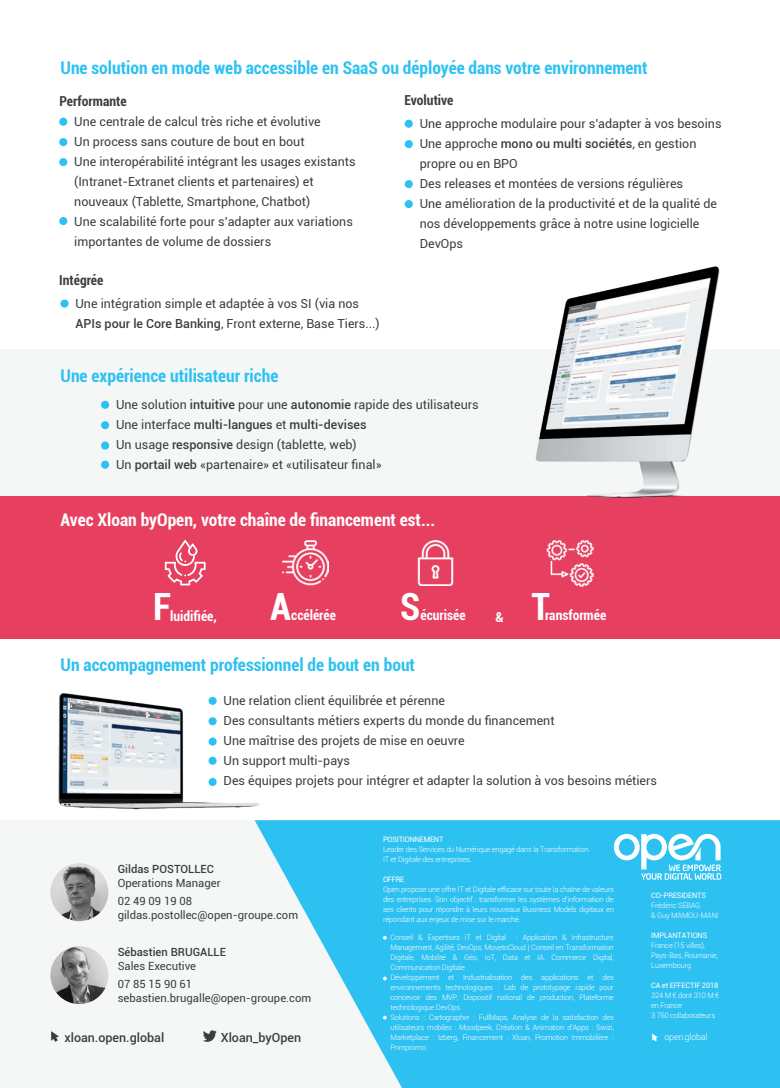
<style>
.page{position:relative;width:780px;height:1088px;background:#fff}
.page>*{position:absolute;margin:0;border:0;box-sizing:border-box;transform-origin:0 0}
.t1{font:700 condensed 37.5px "Roboto";color:#fff}
.t2{font:700 condensed 17.5px "Roboto";color:#2dc1f1}
.t3{font:700 condensed 17.5px "Roboto";color:#fff}
.t4{font:700 condensed 13.75px "Roboto";color:#fff}
.t5{font:700 condensed 13.75px "Roboto";color:#3a3e40}
.t6{font:12.5px/20px "Roboto";color:#3a3e40}
.t7{font:500 12.5px "Roboto";color:#3a3e40}
.t8{font:11.25px/18.8px "Roboto";color:#3a3e40}
.t9{font:500 11.25px "Roboto";color:#3a3e40}
.t10{font:300 8.88px "Roboto";letter-spacing:-.025em;color:#fff}
.t11{font:300 7.5px/10px "Roboto";letter-spacing:-.03em;color:#fff}
.t12{font:7.5px "Roboto";letter-spacing:-.025em;color:#fff}
.s1{font-weight:500}
</style>
<div class="page">
<div style="left:0;top:820px;width:780px;height:268px;background:#f5f7f7"></div>
<svg style="left:254px;top:820px;width:526px;height:268px;background:#4ac8f1"></svg>
<div style="left:0;top:495px;width:780px;height:144px;background:#e63f60"></div>
<svg style="left:51px;top:1031px;width:8px;height:11px"></svg>
<svg style="left:203px;top:1030px;width:14px;height:12px"></svg>
<img style="left:50px;top:946px;width:58px;height:58px;border-radius:29px">
<img style="left:50px;top:863px;width:58px;height:58px;border-radius:29px">
<svg style="left:613px;top:834px;width:108px;height:46px"></svg>
<svg style="left:652px;top:1033px;width:5px;height:8px"></svg>
<svg style="left:383px;top:936px;width:4px;height:4px"></svg>
<svg style="left:383px;top:976px;width:4px;height:4px"></svg>
<svg style="left:383px;top:1016px;width:4px;height:3px"></svg>
<div style="left:0;top:349px;width:780px;height:146px;background:#f5f7f7"></div>
<img style="left:546px;top:540px;width:47px;height:47px">
<svg style="left:165px;top:540px;width:40px;height:45px"></svg>
<img style="left:445px;top:266px;width:335px;height:232px">
<div style="left:101px;top:401px;width:8px;height:8px;background:#2dc1f1;border-radius:50%"></div>
<div style="left:101px;top:421px;width:8px;height:8px;background:#2dc1f1;border-radius:50%"></div>
<div style="left:101px;top:441px;width:8px;height:9px;background:#2dc1f1;border-radius:50%"></div>
<div style="left:101px;top:461px;width:8px;height:8px;background:#2dc1f1;border-radius:50%"></div>
<div style="left:59px;top:118px;width:8px;height:8px;background:#2dc1f1;border-radius:50%"></div>
<div style="left:59px;top:138px;width:8px;height:8px;background:#2dc1f1;border-radius:50%"></div>
<div style="left:59px;top:158px;width:8px;height:8px;background:#2dc1f1;border-radius:50%"></div>
<div style="left:59px;top:217px;width:8px;height:8px;background:#2dc1f1;border-radius:50%"></div>
<div style="left:405px;top:120px;width:8px;height:8px;background:#2dc1f1;border-radius:50%"></div>
<div style="left:405px;top:140px;width:8px;height:8px;background:#2dc1f1;border-radius:50%"></div>
<div style="left:405px;top:180px;width:8px;height:8px;background:#2dc1f1;border-radius:50%"></div>
<div style="left:405px;top:200px;width:8px;height:8px;background:#2dc1f1;border-radius:50%"></div>
<div style="left:60px;top:300px;width:9px;height:8px;background:#2dc1f1;border-radius:50%"></div>
<img style="left:417px;top:540px;width:37px;height:46px">
<img style="left:58px;top:693px;width:201px;height:117px">
<img style="left:283px;top:540px;width:46px;height:46px">
<h2 class="t2" style="left:60px;top:55px;width:588px">Une solution en mode web accessible en SaaS ou déployée dans votre environnement</h2>
<h3 class="t5" style="left:59px;top:91px;width:69px">Performante</h3>
<h3 class="t5" style="left:404px;top:90px;width:51px">Evolutive</h3>
<p class="t6" style="left:74px;top:111px;width:283px">Une centrale de calcul très riche et évolutive<br>Un process sans couture de bout en bout<br>Une interopérabilité intégrant les usages existants (Intranet-Extranet clients et partenaires) et nouveaux (Tablette, Smartphone, Chatbot)<br>Une scalabilité forte pour s’adapter aux variations importantes de volume de dossiers</p>
<p class="t6" style="left:420px;top:113px;width:303px">Une approche modulaire pour s’adapter à vos besoins Une approche <span class="s1">mono ou multi sociétés</span>, en gestion propre ou en BPO<br>Des releases et montées de versions régulières<br>Une amélioration de la productivité et de la qualité de nos développements grâce à notre usine logicielle DevOps</p>
<h3 class="t5" style="left:59px;top:270px;width:46px">Intégrée</h3>
<h3 class="t6" style="left:75px;top:293px;width:306px">Une intégration simple et adaptée à vos SI (via nos<br><span class="s1">APIs pour le Core Banking</span>, Front externe, Base Tiers...)</h3>
<h2 class="t2" style="left:60px;top:364px;width:219px">Une expérience utilisateur riche</h2>
<h3 class="t6" style="left:116px;top:394px;width:364px">Une solution <span class="s1">intuitive</span> pour une <span class="s1">autonomie</span> rapide des utilisateurs Une interface <span class="s1">multi-langues</span> et <span class="s1">multi-devises<br></span>Un usage <span class="s1">responsive</span> design (tablette, web)<br>Un <span class="s1">portail web</span> «partenaire» et «utilisateur final»</h3>
<h2 class="t3" style="left:61px;top:508px;width:376px">Avec Xloan byOpen, votre chaîne de financement est...</h2>
<h1 class="t1" style="left:153px;top:581px;width:20px">F</h1>
<h3 class="t4" style="left:170px;top:606px;width:48px">luidifiée,</h3>
<h1 class="t1" style="left:270px;top:581px;width:22px">A</h1>
<h3 class="t4" style="left:291px;top:606px;width:46px">ccélérée</h3>
<h1 class="t1" style="left:400px;top:581px;width:22px">S</h1>
<h3 class="t4" style="left:420px;top:606px;width:47px">écurisée</h3>
<h3 class="t4" style="left:495px;top:607px;width:10px">&amp;</h3>
<h1 class="t1" style="left:531px;top:581px;width:20px">T</h1>
<h3 class="t4" style="left:545px;top:606px;width:63px">ransformée</h3>
<h2 class="t2" style="left:60px;top:652px;width:356px">Un accompagnement professionnel de bout en bout</h2>
<p class="t6" style="left:223px;top:690px;width:435px">Une relation client équilibrée et pérenne<br>Des consultants métiers experts du monde du financement<br>Une maîtrise des projets de mise en oeuvre<br>Un support multi-pays<br>Des équipes projets pour intégrer et adapter la solution à vos besoins métiers</p>
<h3 class="t9" style="left:118px;top:861px;width:98px">Gildas POSTOLLEC</h3>
<h3 class="t8" style="left:118px;top:873px;width:104px">Operations Manager<br>02 49 09 19 08</h3>
<h3 class="t8" style="left:118px;top:905px;width:182px">gildas.postollec@open-groupe.com</h3>
<h3 class="t9" style="left:118px;top:944px;width:110px">Sébastien BRUGALLE</h3>
<h3 class="t8" style="left:118px;top:956px;width:80px">Sales Executive<br>07 85 15 90 61</h3>
<h3 class="t8" style="left:118px;top:988px;width:195px">sebastien.brugalle@open-groupe.com</h3>
<h3 class="t7" style="left:64px;top:1028px;width:101px">xloan.open.global</h3>
<h3 class="t7" style="left:221px;top:1028px;width:82px">Xloan_byOpen</h3>
<p class="t12" style="left:383px;top:834px;width:62px">POSITIONNEMENT</p>
<p class="t11" style="left:383px;top:844px;width:207px">Leader des Services du Numérique engagé dans la Transformation<br>IT et Digitale des entreprises.</p>
<p class="t12" style="left:383px;top:874px;width:23px">OFFRE</p>
<p class="t11" style="left:383px;top:884px;width:232px;text-align:justify">Open propose une offre IT et Digitale efficace sur toute la chaîne de valeurs des entreprises. Son objectif : transformer les systèmes d’information de ses clients pour répondre à leurs nouveaux Business Models digitaux en répondant aux enjeux de mise sur le marché.</p>
<p class="t11" style="left:390px;top:932px;width:117px">Conseil &amp; Expertises IT et Digital</p>
<p class="t11" style="left:390px;top:932px;width:225px;text-indent:126px">: Application &amp; Infrastructure Management, Agilité, DevOps, MovetoCloud | Conseil en Transformation Digitale, Mobilité &amp; Géo, IoT, Data et IA, Commerce Digital, Communication Digitale<br>Développement et Industrialisation des applications et des environnements technologiques : Lab de prototypage rapide pour concevoir des MVP, Dispositif national de production, Plateforme technologique DevOps<br>Solutions : Cartographie : FullMaps, Analyse de la satisfaction des utilisateurs mobiles : Moodpeek, Création &amp; Animation d’Apps : Swizi, Marketplace : Izberg, Financement : Xloan, Promotion Immobilière :<br>Primpromo</p>
<p class="t12" style="left:651px;top:890px;width:56px">CO-PRESIDENTS</p>
<p class="t11" style="left:651px;top:900px;width:69px">Frédéric SEBAG<br>&amp; Guy MAMOU-MANI</p>
<p class="t12" style="left:651px;top:930px;width:58px">IMPLANTATIONS</p>
<p class="t11" style="left:651px;top:940px;width:68px">France (15 villes),<br>Pays-Bas, Roumanie,<br>Luxembourg</p>
<p class="t12" style="left:651px;top:980px;width:69px">CA et EFFECTIF 2018</p>
<p class="t11" style="left:651px;top:990px;width:70px">324 M € dont 310 M € en France<br>3 760 collaborateurs</p>
<p class="t10" style="left:664px;top:1030px;width:44px">open.global</p>
</div>
